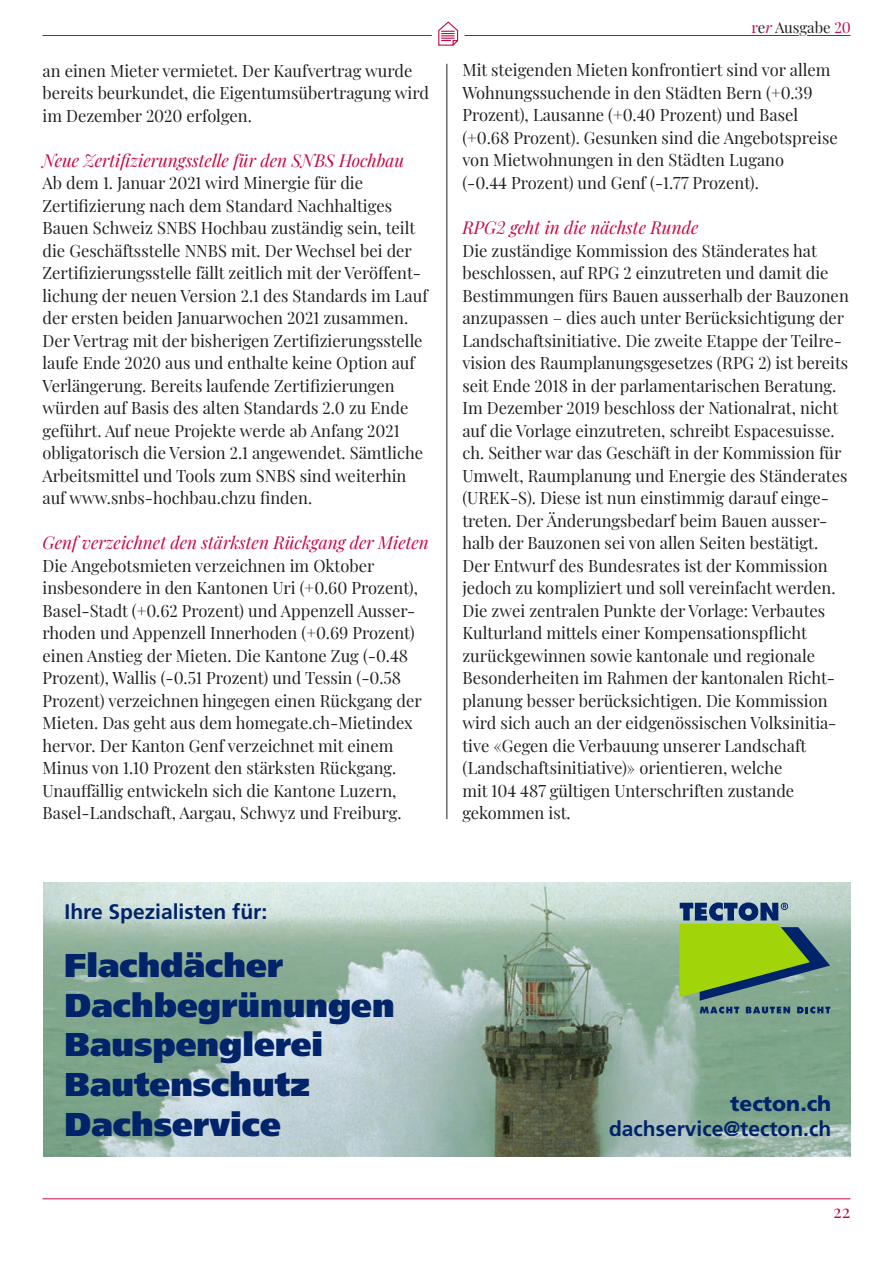
<style>
.page{position:relative;width:893px;height:1263px;background:#fff}
.page>*{position:absolute;margin:0;border:0;box-sizing:border-box;transform-origin:0 0}
.t1{font:900 33px/39.6px "Frutiger";color:#002369}
.t2{font:700 21px/25.2px "Frutiger";color:#002369;text-align:right}
.t3{font:18px "Playfair Display";color:#c40941}
.realestate_report{font:italic 17.4px "Playfair Display";color:#c40941}
.realestate_report-2{font:16.65px/22.5px "Playfair Display";color:#231f20}
.t4{font:15px "Playfair Display";color:#231f20}
.s1{color:#c40941}
.s2{font-style:italic;color:#c40941}
.s3{font-weight:900}
</style>
<div class="page">
<hr style="left:446px;top:64px;width:1px;height:755px;background:#231f20">
<img style="left:43px;top:882px;width:807px;height:275px">
<svg style="left:679px;top:902px;width:151px;height:111px;background:#7da45a"></svg>
<hr style="left:43px;top:35px;width:756px;height:1px;background:#c40941">
<hr style="left:43px;top:1198px;width:807px;height:1px;background:#c40941">
<hr style="left:807px;top:35px;width:43px;height:1px;background:#c40941">
<svg style="left:432px;top:21px;width:33px;height:25px"></svg>
<p class="realestate_report-2" style="left:43px;top:58px;width:388px">an einen Mieter vermietet. Der Kaufvertrag wurde bereits beurkundet, die Eigentumsübertragung wird im Dezember 2020 erfolgen.</p>
<p class="realestate_report" style="left:43px;top:146px;width:363px">Neue Zertifizierungsstelle für den SNBS Hochbau</p>
<p class="realestate_report-2" style="left:43px;top:170px;width:387px">Ab dem 1. Januar 2021 wird Minergie für die Zertifizierung nach dem Standard Nachhaltiges Bauen Schweiz SNBS Hochbau zuständig sein, teilt die Geschäftsstelle NNBS mit. Der Wechsel bei der Zertifizierungsstelle fällt zeitlich mit der Veröffent&shy;lichung der neuen Version 2.1 des Standards im Lauf der ersten beiden Januarwochen 2021 zusammen.<br>Der Vertrag mit der bisherigen Zertifizierungsstelle laufe Ende 2020 aus und enthalte keine Option auf Verlängerung. Bereits laufende Zertifizierungen würden auf Basis des alten Standards 2.0 zu Ende geführt. Auf neue Projekte werde ab Anfang 2021 obligatorisch die Version 2.1 angewendet. Sämtliche Arbeitsmittel und Tools zum SNBS sind weiterhin auf www.snbs-hochbau.chzu finden.</p>
<p class="realestate_report" style="left:43px;top:529px;width:388px">Genf verzeichnet den stärksten Rückgang der Mieten</p>
<p class="realestate_report-2" style="left:43px;top:553px;width:381px">Die Angebotsmieten verzeichnen im Oktober insbesondere in den Kantonen Uri (+0.60 Prozent), Basel-Stadt (+0.62 Prozent) und Appenzell Ausser&shy;rhoden und Appenzell Innerhoden (+0.69 Prozent) einen Anstieg der Mieten. Die Kantone Zug (-0.48<br>Prozent), Wallis (-0.51 Prozent) und Tessin (-0.58<br>Prozent) verzeichnen hingegen einen Rückgang der Mieten. Das geht aus dem homegate.ch-Mietindex hervor. Der Kanton Genf verzeichnet mit einem Minus von 1.10 Prozent den stärksten Rückgang.<br>Unauffällig entwickeln sich die Kantone Luzern, Basel-Landschaft, Aargau, Schwyz und Freiburg.</p>
<p class="t2" style="left:65px;top:899px;width:204px">Ihre Spezialisten für:</p>
<p class="t1" style="left:65px;top:945px;width:332px">Flachdächer<br>Dachbegrünungen<br>Bauspenglerei<br>Bautenschutz<br>Dachservice</p>
<p class="t4" style="left:751px;top:16px;width:101px"><span class="s1">r</span>e<span class="s2">r</span> Ausgabe <span class="s1">20</span></p>
<p class="realestate_report-2" style="left:462px;top:58px;width:377px">Mit steigenden Mieten konfrontiert sind vor allem Wohnungssuchende in den Städten Bern (+0.39<br>Prozent), Lausanne (+0.40 Prozent) und Basel (+0.68 Prozent). Gesunken sind die Angebotspreise von Mietwohnungen in den Städten Lugano<br>(-0.44 Prozent) und Genf (-1.77 Prozent).</p>
<p class="realestate_report" style="left:462px;top:214px;width:237px">RPG2 geht in die nächste Runde</p>
<p class="realestate_report-2" style="left:462px;top:238px;width:388px">Die zuständige Kommission des Ständerates hat beschlossen, auf RPG 2 einzutreten und damit die Bestimmungen fürs Bauen ausserhalb der Bauzonen anzupassen – dies auch unter Berücksichtigung der Landschaftsinitiative. Die zweite Etappe der Teilre&shy;vision des Raumplanungsgesetzes (RPG 2) ist bereits seit Ende 2018 in der parlamentarischen Beratung.<br>Im Dezember 2019 beschloss der Nationalrat, nicht auf die Vorlage einzutreten, schreibt Espacesuisse. ch. Seither war das Geschäft in der Kommission für Umwelt, Raumplanung und Energie des Ständerates (UREK-S). Diese ist nun einstimmig darauf einge&shy;treten. Der Änderungsbedarf beim Bauen ausser&shy;halb der Bauzonen sei von allen Seiten bestätigt.<br>Der Entwurf des Bundesrates ist der Kommission jedoch zu kompliziert und soll vereinfacht werden.<br>Die zwei zentralen Punkte der Vorlage: Verbautes Kulturland mittels einer Kompensationspflicht zurückgewinnen sowie kantonale und regionale Besonderheiten im Rahmen der kantonalen Richt&shy;planung besser berücksichtigen. Die Kommission wird sich auch an der eidgenössischen Volksinitia&shy;tive «Gegen die Verbauung unserer Landschaft (Landschaftsinitiative)» orientieren, welche<br>mit 104 487 gültigen Unterschriften zustande gekommen ist.</p>
<p class="t2" style="left:609px;top:1091px;width:224px"><span class="s3">tecton.ch </span>dachservice@tecton.ch</p>
<p class="t3" style="left:833px;top:1197px;width:19px">22</p>
</div>
